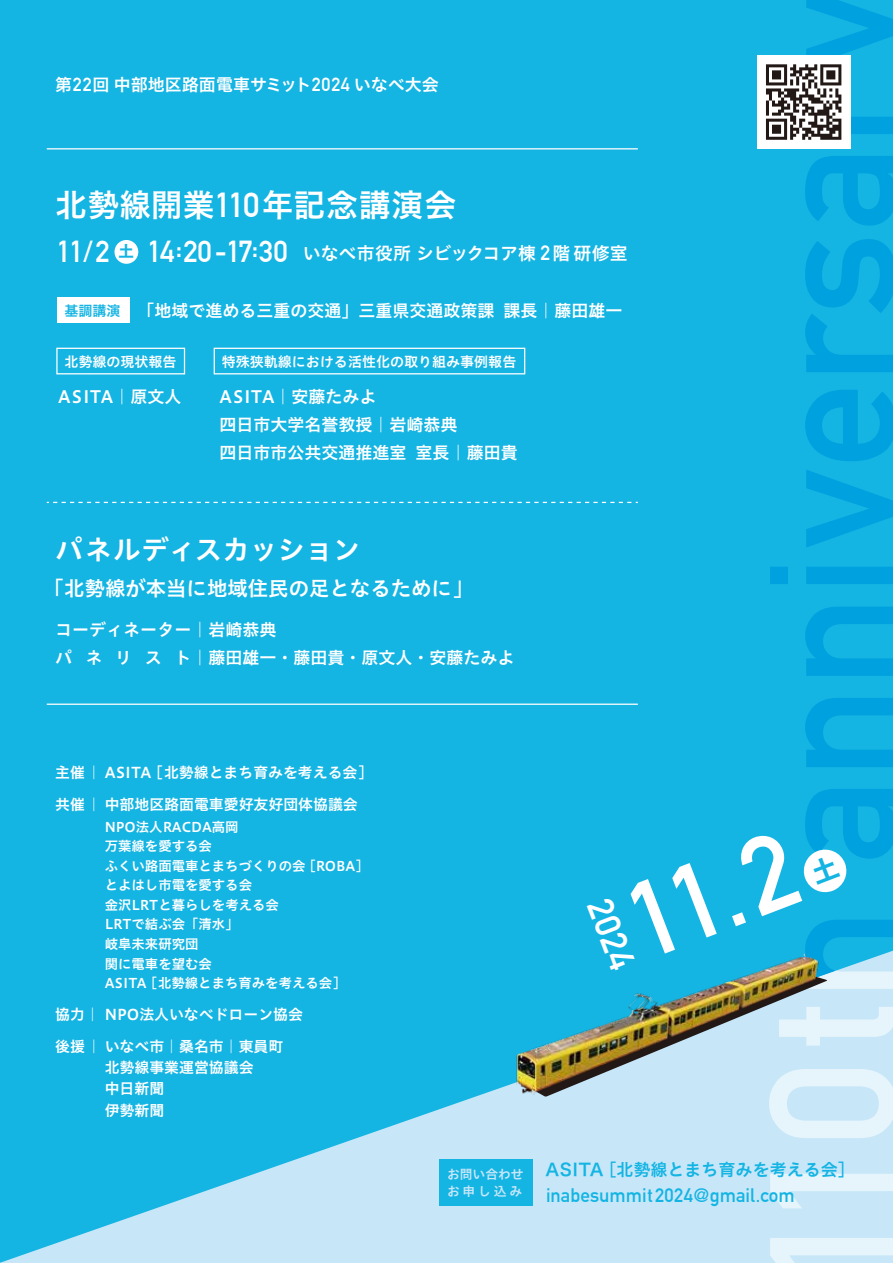
<style>
.page{position:relative;width:893px;height:1263px;background:#14b4e3}
.page>*{position:absolute;margin:0;border:0;box-sizing:border-box;transform-origin:0 0}
.t1{font:700 106.35px "DIN Alternate";color:#fff}
.t2{font:700 36.15px "DIN Alternate";color:#fff}
.t3{font:31.95px "Hiragino UD Sans Std N W6";color:#fff}
.t4{font:700 29.7px "DIN Alternate";letter-spacing:-.06em;color:#fff}
.t5{font:27.6px "Hiragino UD Sans Std N W6";color:#fff}
.t6{font:20.4px "Hiragino UD Sans Std N W6";color:#fff}
.t7{font:700 19.2px "DIN Alternate";color:#14b4e3}
.t8{font:17.85px "Hiragino UD Sans Std N W6";color:#fff}
.t9{font:16.95px/27.6px "Hiragino UD Sans Std N W6";color:#fff}
.t10{font:16.95px "Hiragino UD Sans Std N W6";color:#14b4e3}
.t11{font:14.85px/32px "Hiragino UD Sans Std N W6";color:#fff}
.t12{font:14.1px "Hiragino UD Sans Std N W6";color:#fff}
.t13{font:14.1px "Hiragino UD Sans Std N W6";color:#14b4e3}
.t14{font:13.35px/19.5px "Hiragino UD Sans Std N W6";color:#fff}
.t15{font:12.75px/17px "Hiragino UD Sans Std N W6";color:#c7e7f9}
.s1{font-family:"DIN Alternate";font-weight:700;font-size:18.75px}
.s2{font-family:"DIN Alternate";font-weight:700;font-size:34.05px}
.s3{font-family:"DIN Alternate";font-weight:700;font-size:20.4px}
.s4{font-family:"Hira Kaku Pro W6"}
</style>
<div class="page">
<svg style="left:0;top:1138px;width:893px;height:125px;fill:#c7e7f9"></svg>
<svg style="left:770px;top:1174px;width:123px;height:34px;background:#d6edf9"></svg>
<svg style="left:770px;top:1238px;width:123px;height:25px;background:#ddf0fa"></svg>
<svg style="left:805px;top:698px;width:88px;height:69px"></svg>
<svg style="left:805px;top:607px;width:88px;height:69px"></svg>
<svg style="left:770px;top:567px;width:123px;height:17px"></svg>
<svg style="left:806px;top:470px;width:87px;height:77px"></svg>
<svg style="left:805px;top:390px;width:88px;height:71px"></svg>
<svg style="left:805px;top:239px;width:88px;height:133px"></svg>
<svg style="left:805px;top:156px;width:88px;height:70px"></svg>
<svg style="left:866px;top:920px;width:27px;height:218px;background:#b4e2f5"></svg>
<img style="left:110px;top:757px;width:756px;height:425px">
<div style="left:57px;top:297px;width:72px;height:26px;background:#fff"></div>
<hr style="left:47px;top:148px;width:591px;height:1px;background:#fff">
<svg style="left:47px;top:502px;width:591px;height:1px"></svg>
<hr style="left:47px;top:703px;width:591px;height:2px;background:#fff">
<div style="left:114px;top:240px;width:24px;height:24px;background:#fff;border-radius:50%"></div>
<div style="left:439px;top:1159px;width:94px;height:46px;background:#14b4e3"></div>
<div style="left:757px;top:55px;width:93px;height:94px;background:#fff"></div>
<svg style="left:766px;top:0;width:127px;height:140px"></svg>
<div style="left:56px;top:348px;width:129px;height:26px;border:1px solid #fff"></div>
<div style="left:214px;top:348px;width:311px;height:26px;border:1px solid #fff"></div>
<svg style="left:801px;top:789px;width:92px;height:106px"></svg>
<p class="t9" style="left:55px;top:70px;width:385px">第<span class="s1">22</span>回 中部地区路面電車サミット<span class="s1">2024</span> いなべ大会</p>
<h3 class="t3" style="left:55px;top:180px;width:402px">北勢線開業<span class="s2">110</span>年記念講演会</h3>
<p class="t8" style="left:303px;top:239px;width:326px">いなべ市役所シビックコア棟 <span class="s3">2</span>階研修室</p>
<h3 class="t4" style="left:57px;top:229px;width:232px">11/2 <sup>土</sup> 14:20-17:30</h3>
<p class="t13" style="left:64px;top:300px;width:58px">基調講演</p>
<p class="t9" style="left:137px;top:296px;width:487px">「地域で進める三重の交通」三重県交通政策課 課長｜藤田雄一</p>
<p class="t12" style="left:64px;top:351px;width:114px">北勢線の現状報告</p>
<p class="t12" style="left:222px;top:351px;width:296px">特殊狭軌線における活性化の取り組み事例報告</p>
<p class="t9" style="left:220px;top:382px;width:300px">ASITA｜安藤たみよ<br>四日市大学名誉教授｜岩崎恭典<br>四日市市公共交通推進室 室長｜藤田貴</p>
<p class="t9" style="left:58px;top:382px;width:125px">ASITA｜原文人</p>
<h3 class="t5" style="left:55px;top:528px;width:307px">パネルディスカッション</h3>
<p class="t6" style="left:43px;top:572px;width:432px">「北勢線が本当に地域住民の足となるために」</p>
<p class="t9" style="left:55px;top:615px;width:461px">コーディネーター｜岩崎恭典<br>パ ネ リ ス ト｜藤田雄一・藤田貴・原文人・安藤たみよ</p>
<p class="t11" style="left:55px;top:756px;width:312px">主催｜ ASITA [北勢線とまち育みを考える会]共催｜中部地区路面電車愛好友好団体協議会</p>
<p class="t14" style="left:105px;top:816px;width:259px">NPO法人RACDA高岡<br>万葉線を愛する会<br>ふくい路面電車とまちづくりの会 [ROBA]とよはし市電を愛する会<br>金沢LRTと暮らしを考える会<br>LRTで結ぶ会「清水」<br>岐阜未来研究団<br>関に電車を望む会<br>ASITA [北勢線とまち育みを考える会]</p>
<p class="t11" style="left:55px;top:998px;width:249px">協力｜ NPO法人いなべドローン協会後援｜いなべ市｜桑名市｜東員町</p>
<p class="t11" style="left:105px;top:1056px;width:150px;line-height:21.3px">北勢線事業運営協議会中日新聞<br>伊勢新聞</p>
<h1 class="t1" style="left:603px;top:850px;width:174px;rotate:-21deg">11.2</h1>
<h2 class="t2" style="left:624px;top:891px;width:74px;rotate:69deg">2024</h2>
<p class="t15" style="left:447px;top:1165px;width:78px">お問い合わせお申し込み</p>
<p class="t10" style="left:545px;top:1157px;width:302px"><span class="s4">ASITA</span> [北勢線とまち育みを考える会]</p>
<p class="t7" style="left:546px;top:1180px;width:250px">inabesummit 2024@gmail.com</p>
</div>
